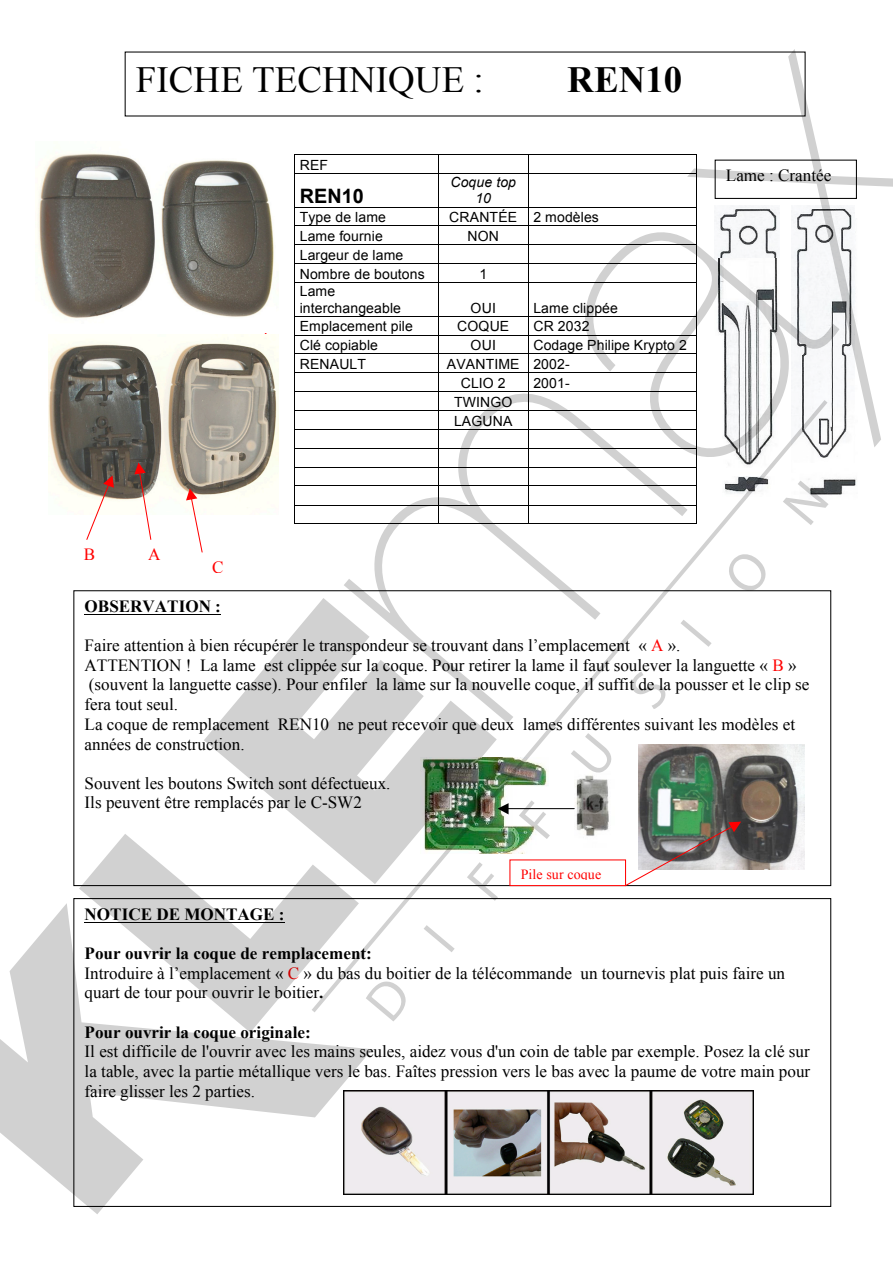
<style>
.page{position:relative;width:893px;height:1263px;background:#fff}
.page>*{position:absolute;margin:0;border:0;box-sizing:border-box;transform-origin:0 0}
.t1{font:36.9px "Times New Roman";color:#000}
.t2{font:700 36.9px "Times New Roman";color:#000}
.t3{font:700 19.8px "Arial";letter-spacing:.005em;color:#000}
.t4{font:17.1px/19.6px "Times New Roman";color:#000}
.t5{font:700 17.1px "Times New Roman";color:#000}
.t6{font:17.1px "Times New Roman";color:#f00}
.t7{font:13.95px/18.8px "Arial";letter-spacing:.01em;color:#000}
.t8{font:13.95px "Times New Roman";letter-spacing:.01em;color:#f00}
.t9{font:italic 13.95px/16.4px "Arial";letter-spacing:.01em;color:#000;text-align:center}
.s1{color:#f00}
.s2{font-weight:700}
</style>
<div class="page">
<hr style="left:295px;top:154px;width:143px;height:1px;background:#000">
<hr style="left:439px;top:154px;width:89px;height:1px;background:#000">
<hr style="left:529px;top:154px;width:167px;height:1px;background:#000">
<svg style="left:294px;top:154px;width:1px;height:20px"></svg>
<hr style="left:295px;top:173px;width:143px;height:1px;background:#000">
<svg style="left:438px;top:154px;width:1px;height:20px"></svg>
<hr style="left:439px;top:173px;width:89px;height:1px;background:#000">
<svg style="left:528px;top:154px;width:1px;height:20px"></svg>
<hr style="left:529px;top:173px;width:167px;height:1px;background:#000">
<hr style="left:294px;top:174px;width:1px;height:33px;background:#000">
<hr style="left:438px;top:174px;width:1px;height:33px;background:#000">
<hr style="left:528px;top:174px;width:1px;height:33px;background:#000">
<hr style="left:295px;top:207px;width:143px;height:1px;background:#000">
<hr style="left:439px;top:207px;width:89px;height:1px;background:#000">
<hr style="left:529px;top:207px;width:167px;height:1px;background:#000">
<hr style="left:295px;top:226px;width:143px;height:1px;background:#000">
<hr style="left:439px;top:226px;width:89px;height:1px;background:#000">
<hr style="left:529px;top:226px;width:167px;height:1px;background:#000">
<hr style="left:295px;top:244px;width:143px;height:1px;background:#000">
<hr style="left:439px;top:244px;width:89px;height:1px;background:#000">
<hr style="left:529px;top:244px;width:167px;height:1px;background:#000">
<hr style="left:295px;top:263px;width:143px;height:1px;background:#000">
<hr style="left:439px;top:263px;width:89px;height:1px;background:#000">
<hr style="left:529px;top:263px;width:167px;height:1px;background:#000">
<svg style="left:294px;top:207px;width:1px;height:76px"></svg>
<hr style="left:295px;top:282px;width:143px;height:1px;background:#000">
<svg style="left:438px;top:207px;width:1px;height:76px"></svg>
<hr style="left:439px;top:282px;width:89px;height:1px;background:#000">
<svg style="left:528px;top:207px;width:1px;height:76px"></svg>
<hr style="left:529px;top:282px;width:167px;height:1px;background:#000">
<hr style="left:294px;top:283px;width:1px;height:33px;background:#000">
<hr style="left:438px;top:283px;width:1px;height:33px;background:#000">
<hr style="left:528px;top:283px;width:1px;height:33px;background:#000">
<hr style="left:295px;top:316px;width:143px;height:1px;background:#000">
<hr style="left:439px;top:316px;width:89px;height:1px;background:#000">
<hr style="left:529px;top:316px;width:167px;height:1px;background:#000">
<hr style="left:295px;top:335px;width:143px;height:1px;background:#000">
<hr style="left:439px;top:335px;width:89px;height:1px;background:#000">
<hr style="left:529px;top:335px;width:167px;height:1px;background:#000">
<hr style="left:295px;top:354px;width:143px;height:1px;background:#000">
<hr style="left:439px;top:354px;width:89px;height:1px;background:#000">
<hr style="left:529px;top:354px;width:167px;height:1px;background:#000">
<hr style="left:295px;top:372px;width:143px;height:1px;background:#000">
<hr style="left:439px;top:372px;width:89px;height:1px;background:#000">
<hr style="left:529px;top:372px;width:167px;height:1px;background:#000">
<hr style="left:295px;top:391px;width:143px;height:1px;background:#000">
<hr style="left:295px;top:410px;width:143px;height:1px;background:#000">
<hr style="left:295px;top:429px;width:143px;height:1px;background:#000">
<hr style="left:295px;top:448px;width:143px;height:1px;background:#000">
<hr style="left:295px;top:467px;width:143px;height:1px;background:#000">
<hr style="left:295px;top:486px;width:143px;height:1px;background:#000">
<hr style="left:295px;top:505px;width:143px;height:1px;background:#000">
<svg style="left:294px;top:316px;width:1px;height:208px"></svg>
<hr style="left:295px;top:523px;width:143px;height:1px;background:#000">
<svg style="left:438px;top:316px;width:1px;height:73px"></svg>
<svg style="left:528px;top:316px;width:1px;height:73px"></svg>
<hr style="left:85px;top:614px;width:136px;height:1px;background:#000">
<img style="left:37px;top:153px;width:237px;height:166px">
<img style="left:48px;top:334px;width:231px;height:174px">
<img style="left:827px;top:479px;width:30px;height:16px">
<svg style="left:134px;top:462px;width:18px;height:78px"></svg>
<svg style="left:86px;top:475px;width:28px;height:65px"></svg>
<svg style="left:186px;top:488px;width:17px;height:65px"></svg>
<img style="left:372px;top:1091px;width:382px;height:103px">
<svg style="left:79px;top:834px;width:233px;height:69px"></svg>
<svg style="left:204px;top:612px;width:108px;height:272px"></svg>
<svg style="left:0;top:903px;width:372px;height:311px"></svg>
<svg style="left:574px;top:232px;width:261px;height:225px"></svg>
<svg style="left:687px;top:49px;width:206px;height:398px"></svg>
<svg style="left:366px;top:1012px;width:36px;height:9px"></svg>
<svg style="left:827px;top:481px;width:1px;height:25px"></svg>
<svg style="left:312px;top:400px;width:515px;height:612px"></svg>
<p class="t1" style="left:136px;top:55px;width:349px">FICHE TECHNIQUE :</p>
<p class="t2" style="left:567px;top:54px;width:117px">REN10</p>
<p class="t7" style="left:300px;top:156px;width:30px">REF</p>
<p class="t3" style="left:300px;top:183px;width:66px">REN10</p>
<p class="t9" style="left:450px;top:174px;width:67px">Coque top<br>10</p>
<p class="t7" style="left:300px;top:208px;width:88px">Type de lame</p>
<p class="t7" style="left:449px;top:208px;width:151px">CRANTÉE 2 modèles</p>
<p class="t7" style="left:300px;top:227px;width:85px">Lame fournie</p>
<p class="t7" style="left:467px;top:227px;width:33px">NON</p>
<p class="t7" style="left:300px;top:246px;width:127px">Largeur de lame<br>Nombre de boutons</p>
<p class="t7" style="left:479px;top:265px;width:9px">1</p>
<p class="t7" style="left:300px;top:283px;width:103px;line-height:16.4px">Lame interchangeable</p>
<p class="t7" style="left:471px;top:298px;width:27px">OUI</p>
<p class="t7" style="left:533px;top:298px;width:86px">Lame clippée</p>
<p class="t7" style="left:300px;top:317px;width:115px">Emplacement pile</p>
<p class="t7" style="left:457px;top:317px;width:54px">COQUE</p>
<p class="t7" style="left:533px;top:317px;width:58px">CR 2032</p>
<p class="t7" style="left:300px;top:336px;width:80px">Clé copiable</p>
<p class="t7" style="left:471px;top:336px;width:27px">OUI</p>
<p class="t7" style="left:533px;top:336px;width:155px">Codage Philipe Krypto 2</p>
<p class="t7" style="left:300px;top:355px;width:68px">RENAULT</p>
<p class="t7" style="left:461px;top:355px;width:110px;text-indent:-14px">AVANTIME 2002-<br>CLIO 2</p>
<p class="t7" style="left:533px;top:374px;width:38px">2001-</p>
<p class="t7" style="left:454px;top:393px;width:60px">TWINGO<br>LAGUNA</p>
<p class="t4" style="left:726px;top:165px;width:107px">Lame : Crantée</p>
<p class="t6" style="left:84px;top:543px;width:13px">B</p>
<p class="t6" style="left:148px;top:543px;width:14px">A</p>
<p class="t6" style="left:212px;top:556px;width:13px">C</p>
<p class="t5" style="left:85px;top:594px;width:138px">OBSERVATION :</p>
<p class="t4" style="left:85px;top:635px;width:726px">Faire attention à bien récupérer le transpondeur se trouvant dans l’emplacement « <span class="s1">A</span> ».<br>ATTENTION ! La lame est clippée sur la coque. Pour retirer la lame il faut soulever la languette « <span class="s1">B</span> » (souvent la languette casse). Pour enfiler la lame sur la nouvelle coque, il suffit de la pousser et le clip se fera tout seul.<br>La coque de remplacement REN10 ne peut recevoir que deux lames différentes suivant les modèles et années de construction.</p>
<p class="t4" style="left:85px;top:773px;width:307px">Souvent les boutons Switch sont défectueux.<br>Ils peuvent être remplacés par le C-SW2</p>
<p class="t8" style="left:521px;top:864px;width:82px">Pile sur coque</p>
<p class="t5" style="left:85px;top:902px;width:201px">NOTICE DE MONTAGE :</p>
<p class="t4" style="left:85px;top:943px;width:702px"><span class="s2">Pour ouvrir la coque de remplacement:<br></span>Introduire à l’emplacement « <span class="s1">C</span> » du bas du boitier de la télécommande un tournevis plat puis faire un quart de tour pour ouvrir le boitier<span class="s2">.</span></p>
<p class="t4" style="left:85px;top:1022px;width:727px"><span class="s2">Pour ouvrir la coque originale:<br></span>Il est difficile de l'ouvrir avec les mains seules, aidez vous d'un coin de table par exemple. Posez la clé sur la table, avec la partie métallique vers le bas. Faîtes pression vers le bas avec la paume de votre main pour faire glisser les 2 parties.</p>
</div>
